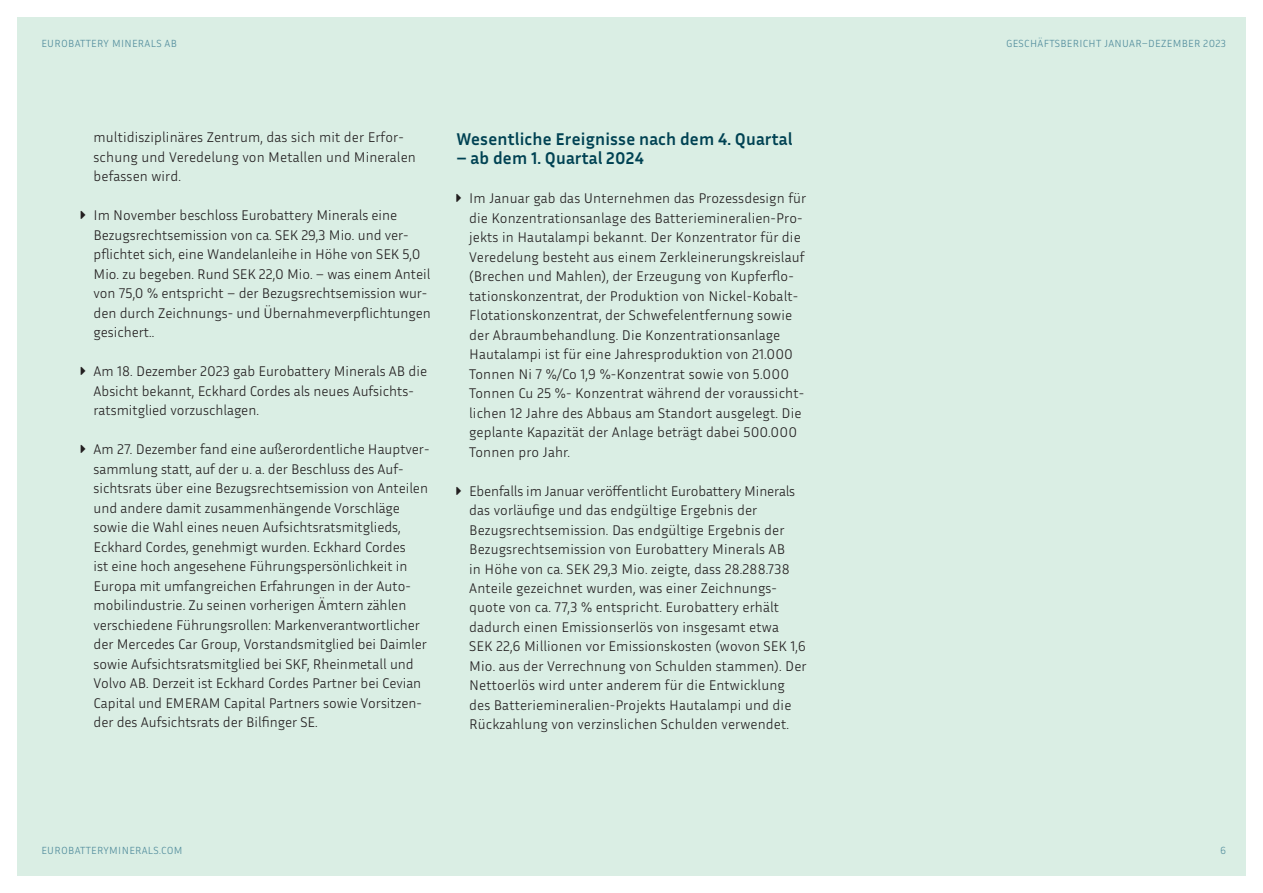
<style>
.page{position:relative;width:1263px;height:893px;background:#fff}
.page>*{position:absolute;margin:0;border:0;box-sizing:border-box;transform-origin:0 0}
.t1{font:700 17.25px "Inria Sans";letter-spacing:.01em;color:#004253}
.t2{font:300 14.25px/19.5px "Inria Sans";letter-spacing:.01em;color:#231f20}
.t3{font:300 10.5px "Inria Sans";letter-spacing:.03em;color:#518c9c}
</style>
<div class="page">
<div style="left:17px;top:17px;width:1229px;height:859px;background:#daeee4"></div>
<p class="t3" style="left:41px;top:36px;width:137px">EUROBATTERY MINERALS AB</p>
<p class="t3" style="left:1006px;top:36px;width:222px">GESCHÄFTSBERICHT JANUAR–DEZEMBER 2023</p>
<p class="t2" style="left:94px;top:127px;width:324px">multidisziplinäres Zentrum, das sich mit der Erfor&shy;schung und Veredelung von Metallen und Mineralen befassen wird.</p>
<p class="t2" style="left:94px;top:205px;width:339px">Im November beschloss Eurobattery Minerals eine Bezugsrechtsemission von ca. SEK 29,3 Mio. und ver&shy;pflichtet sich, eine Wandelanleihe in Höhe von SEK 5,0<br>Mio. zu begeben. Rund SEK 22,0 Mio. – was einem Anteil von 75,0 % entspricht – der Bezugsrechtsemission wur&shy;den durch Zeichnungs- und Übernahmeverpflichtungen gesichert..</p>
<p class="t2" style="left:94px;top:361px;width:335px">Am 18. Dezember 2023 gab Eurobattery Minerals AB die<br>Absicht bekannt, Eckhard Cordes als neues Aufsichts&shy;ratsmitglied vorzuschlagen.</p>
<p class="t2" style="left:94px;top:439px;width:337px">Am 27. Dezember fand eine außerordentliche Hauptver&shy;sammlung statt, auf der u. a. der Beschluss des Auf&shy;sichtsrats über eine Bezugsrechtsemission von Anteilen und andere damit zusammenhängende Vorschläge sowie die Wahl eines neuen Aufsichtsratsmitglieds, Eckhard Cordes, genehmigt wurden. Eckhard Cordes<br>ist eine hoch angesehene Führungspersönlichkeit in Europa mit umfangreichen Erfahrungen in der Auto&shy;mobilindustrie. Zu seinen vorherigen Ämtern zählen verschiedene Führungsrollen: Markenverantwortlicher der Mercedes Car Group, Vorstandsmitglied bei Daimler sowie Aufsichtsratsmitglied bei SKF, Rheinmetall und Volvo AB. Derzeit ist Eckhard Cordes Partner bei Cevian Capital und EMERAM Capital Partners sowie Vorsitzen&shy;der des Aufsichtsrats der Bilfinger SE.</p>
<p class="t1" style="left:456px;top:128px;width:338px">Wesentliche Ereignisse nach dem 4. Quartal</p>
<p class="t1" style="left:456px;top:147px;width:189px">– ab dem 1. Quartal 2024</p>
<p class="t2" style="left:469px;top:188px;width:339px">Im Januar gab das Unternehmen das Prozessdesign für die Konzentrationsanlage des Batteriemineralien-Pro&shy;jekts in Hautalampi bekannt. Der Konzentrator für die Veredelung besteht aus einem Zerkleinerungskreislauf (Brechen und Mahlen), der Erzeugung von Kupferflo&shy;tationskonzentrat, der Produktion von Nickel-Kobalt-Flotationskonzentrat, der Schwefelentfernung sowie der Abraumbehandlung. Die Konzentrationsanlage Hautalampi ist für eine Jahresproduktion von 21.000<br>Tonnen Ni 7 %/Co 1,9 %-Konzentrat sowie von 5.000<br>Tonnen Cu 25 %- Konzentrat während der voraussicht&shy;lichen 12 Jahre des Abbaus am Standort ausgelegt. Die geplante Kapazität der Anlage beträgt dabei 500.000<br>Tonnen pro Jahr.</p>
<p class="t2" style="left:469px;top:480px;width:339px">Ebenfalls im Januar veröffentlicht Eurobattery Minerals das vorläufige und das endgültige Ergebnis der Bezugsrechtsemission. Das endgültige Ergebnis der Bezugsrechtsemission von Eurobattery Minerals AB<br>in Höhe von ca. SEK 29,3 Mio. zeigte, dass 28.288.738<br>Anteile gezeichnet wurden, was einer Zeichnungs&shy;quote von ca. 77,3 % entspricht. Eurobattery erhält dadurch einen Emissionserlös von insgesamt etwa<br>SEK 22,6 Millionen vor Emissionskosten (wovon SEK 1,6<br>Mio. aus der Verrechnung von Schulden stammen). Der Nettoerlös wird unter anderem für die Entwicklung des Batteriemineralien-Projekts Hautalampi und die Rückzahlung von verzinslichen Schulden verwendet.</p>
<p class="t3" style="left:41px;top:843px;width:143px">EUROBATTERYMINERALS.COM</p>
<p class="t3" style="left:1220px;top:843px;width:7px">6</p>
</div>
